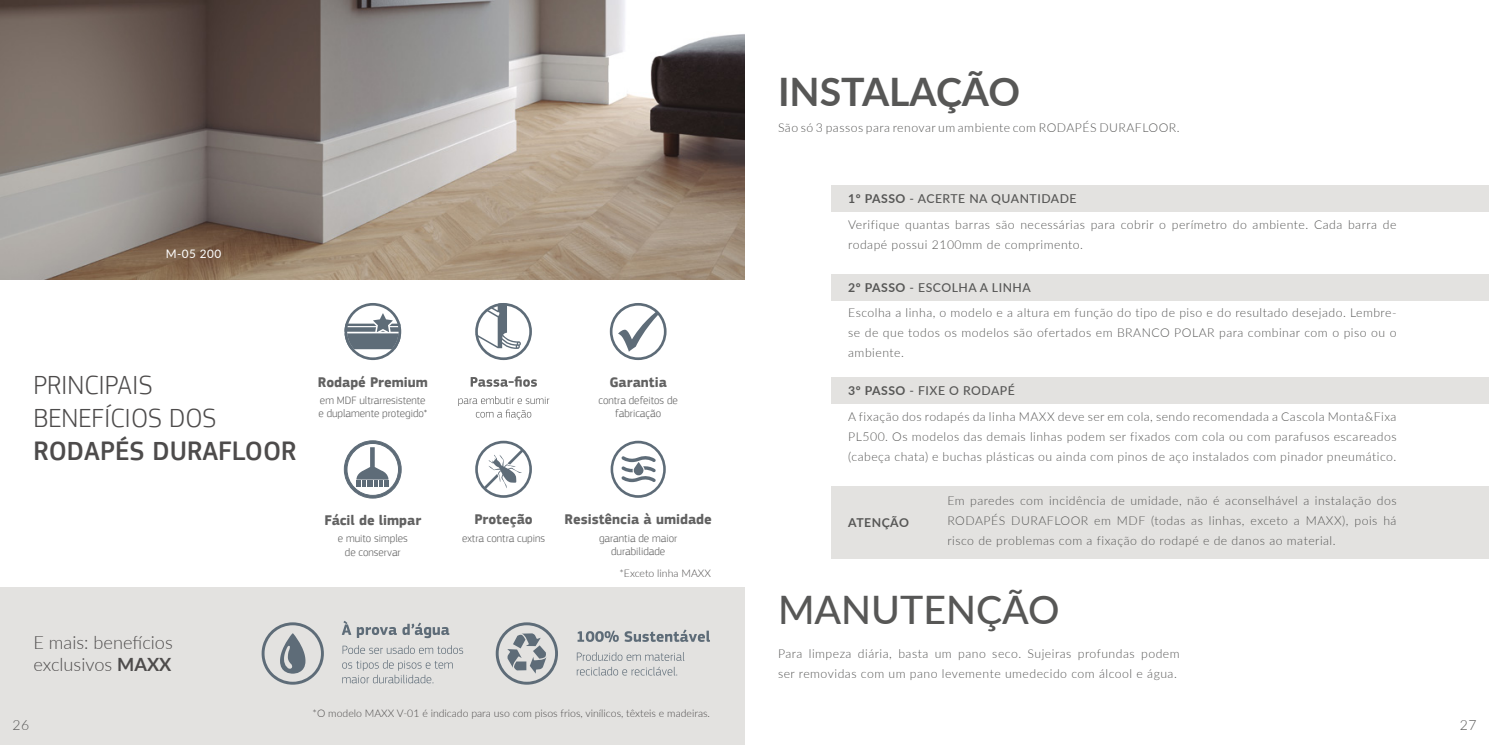
<style>
.page{position:relative;width:1489px;height:745px;background:#fff}
.page>*{position:absolute;margin:0;border:0;box-sizing:border-box;transform-origin:0 0}
.t1{font:700 39.2px "Lato";color:#575756}
.t2{font:500 39.2px "Lato";color:#575756}
.t3{font:300 27.47px/32.9px "PF Square Sans Pro";color:#4d4b4b}
.t4{font:500 27.47px "PF Square Sans Pro";color:#4d4b4b}
.t5{font:300 18.2px/21.9px "Lato";color:#4d4b4b}
.t6{font:700 14.35px "PF Square Sans Pro";color:#616161}
.t7{font:300 14px "Lato";color:#575756}
.t8{font:300 12.25px/19.8px "Lato";letter-spacing:.04em;color:#575756}
.t9{font:700 12.25px "Lato";letter-spacing:.04em;color:#575756}
.t10{font:11.72px "Lato";color:#fff}
.t11{font:300 11.2px/13.5px "PF Square Sans Pro";color:#616161;text-align:center}
.t12{font:300 10.5px "Lato";color:#4d4b4b}
.s1{font-weight:700}
.s2{font-weight:500}
</style>
<div class="page">
<img style="left:0;top:0;width:744px;height:279px">
<div style="left:0;top:587px;width:744px;height:157px;background:#e3e2e0"></div>
<div style="left:831px;top:185px;width:657px;height:26px;background:#e3e2e0"></div>
<div style="left:831px;top:274px;width:657px;height:26px;background:#e3e2e0"></div>
<div style="left:831px;top:377px;width:657px;height:26px;background:#e3e2e0"></div>
<div style="left:831px;top:486px;width:657px;height:72px;background:#e3e2e0"></div>
<svg style="left:344px;top:303px;width:57px;height:57px"></svg>
<svg style="left:470px;top:376px;width:67px;height:10px"></svg>
<svg style="left:458px;top:396px;width:91px;height:23px"></svg>
<svg style="left:475px;top:303px;width:57px;height:57px"></svg>
<svg style="left:610px;top:303px;width:56px;height:57px"></svg>
<svg style="left:343px;top:440px;width:59px;height:58px"></svg>
<svg style="left:475px;top:440px;width:57px;height:57px"></svg>
<svg style="left:610px;top:440px;width:55px;height:57px"></svg>
<svg style="left:261px;top:622px;width:63px;height:62px"></svg>
<svg style="left:342px;top:620px;width:9px;height:14px"></svg>
<svg style="left:357px;top:622px;width:92px;height:15px"></svg>
<svg style="left:342px;top:645px;width:121px;height:8px"></svg>
<svg style="left:342px;top:660px;width:110px;height:23px"></svg>
<svg style="left:495px;top:622px;width:63px;height:62px"></svg>
<svg style="left:577px;top:630px;width:41px;height:11px"></svg>
<svg style="left:624px;top:629px;width:86px;height:12px"></svg>
<svg style="left:577px;top:652px;width:107px;height:8px"></svg>
<svg style="left:576px;top:666px;width:101px;height:9px"></svg>
<p class="t10" style="left:166px;top:245px;width:57px">M-05 200</p>
<h2 class="t3" style="left:33px;top:368px;width:184px">PRINCIPAIS<br>BENEFÍCIOS DOS</h2>
<h2 class="t4" style="left:33px;top:434px;width:264px">RODAPÉS DURAFLOOR</h2>
<p class="t6" style="left:318px;top:373px;width:112px">Rodapé Premium</p>
<p class="t11" style="left:318px;top:393px;width:110px;text-align:left">em MDF ultrarresistente e duplamente protegido*</p>
<p class="t6" style="left:324px;top:511px;width:98px">Fácil de limpar</p>
<p class="t11" style="left:338px;top:531px;width:71px">e muito simples de conservar</p>
<p class="t6" style="left:609px;top:373px;width:59px">Garantia</p>
<p class="t11" style="left:598px;top:393px;width:81px">contra defeitos de fabricação</p>
<p class="t6" style="left:474px;top:510px;width:60px">Proteção</p>
<p class="t11" style="left:462px;top:531px;width:85px">extra contra cupins</p>
<p class="t6" style="left:564px;top:510px;width:149px">Resistência à umidade</p>
<p class="t11" style="left:599px;top:531px;width:80px">garantia de maior durabilidade</p>
<p class="t12" style="left:619px;top:566px;width:93px">*Exceto linha MAXX</p>
<h3 class="t5" style="left:33px;top:630px;width:141px">E mais: benefícios exclusivos <span class="s1">MAXX</span></h3>
<p class="t7" style="left:12px;top:715px;width:18px">26</p>
<p class="t12" style="left:312px;top:705px;width:399px">*O modelo MAXX V-01 é indicado para uso com pisos frios, vinílicos, têxteis e madeiras.</p>
<h1 class="t1" style="left:778px;top:63px;width:243px">INSTALAÇÃO</h1>
<p class="t8" style="left:778px;top:117px;width:403px">São só 3 passos para renovar um ambiente com RODAPÉS DURAFLOOR.</p>
<p class="t8" style="left:848px;top:185px;width:549px;line-height:25.9px"><span class="s1">1º PASSO</span> <span class="s2">- ACERTE NA QUANTIDADE<br></span>Verifique quantas barras são necessárias para cobrir o perímetro do ambiente. Cada barra de</p>
<p class="t8" style="left:848px;top:234px;width:236px">rodapé possui 2100mm de comprimento.</p>
<p class="t8" style="left:848px;top:274px;width:550px;line-height:25.4px"><span class="s1">2º PASSO</span> <span class="s2">- ESCOLHA A LINHA<br></span>Escolha a linha, o modelo e a altura em função do tipo de piso e do resultado desejado. Lembre-</p>
<p class="t8" style="left:848px;top:322px;width:550px">se de que todos os modelos são ofertados em BRANCO POLAR para combinar com o piso ou o ambiente.</p>
<p class="t8" style="left:848px;top:377px;width:549px;line-height:25.9px"><span class="s1">3º PASSO</span> <span class="s2">- FIXE O RODAPÉ<br></span>A fixação dos rodapés da linha MAXX deve ser em cola, sendo recomendada a Cascola Monta&amp;Fixa</p>
<p class="t8" style="left:848px;top:426px;width:550px">PL500. Os modelos das demais linhas podem ser fixados com cola ou com parafusos escareados (cabeça chata) e buchas plásticas ou ainda com pinos de aço instalados com pinador pneumático.</p>
<p class="t8" style="left:947px;top:490px;width:450px;text-align:justify">Em paredes com incidência de umidade, não é aconselhável a instalação dos RODAPÉS DURAFLOOR em MDF (todas as linhas, exceto a MAXX), pois há risco de problemas com a fixação do rodapé e de danos ao material.</p>
<p class="t9" style="left:848px;top:513px;width:62px">ATENÇÃO</p>
<h1 class="t2" style="left:778px;top:581px;width:283px">MANUTENÇÃO</h1>
<p class="t8" style="left:778px;top:642px;width:403px">Para limpeza diária, basta um pano seco. Sujeiras profundas podem ser removidas com um pano levemente umedecido com álcool e água.</p>
<p class="t7" style="left:1459px;top:715px;width:18px">27</p>
</div>
